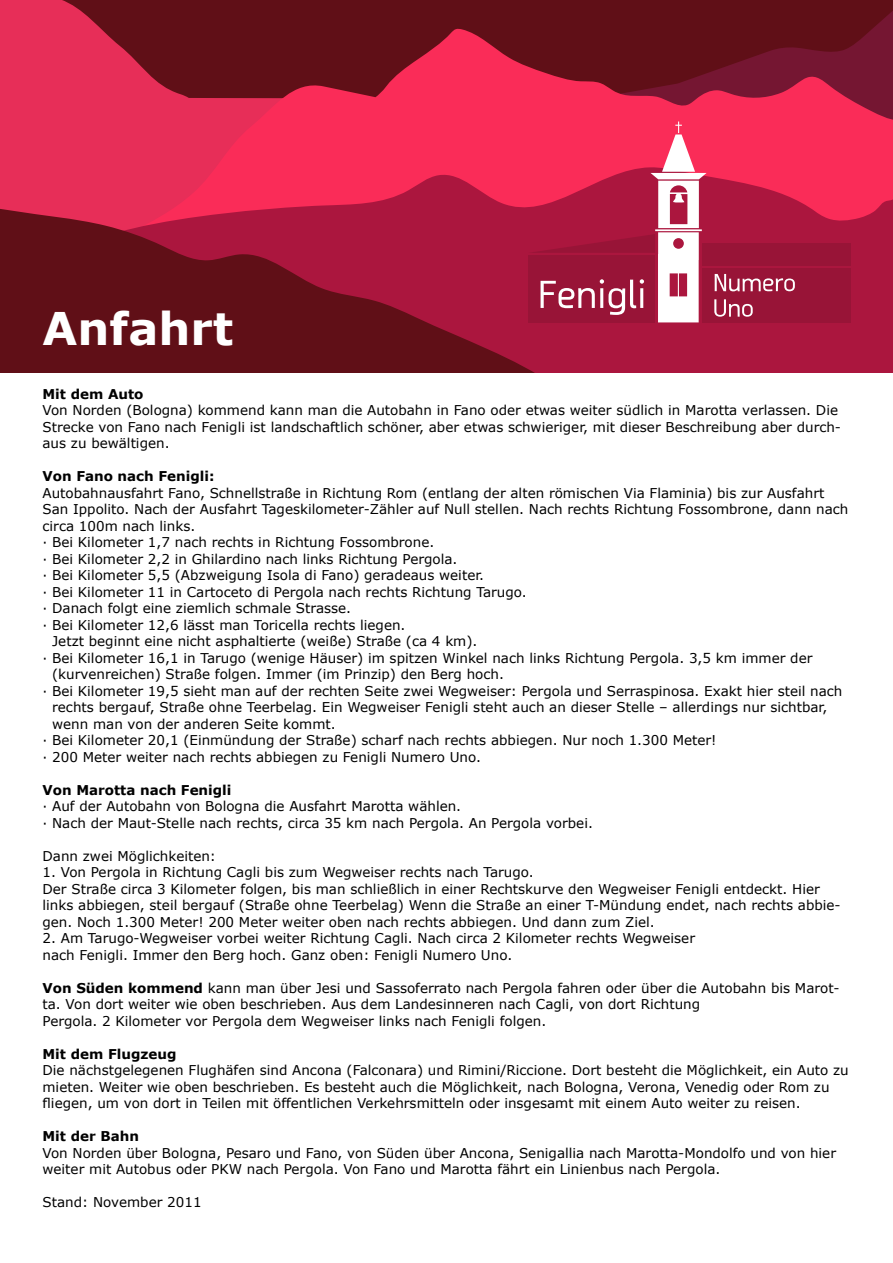
<style>
.page{position:relative;width:893px;height:1263px;background:#fff}
.page>*{position:absolute;margin:0;border:0;box-sizing:border-box;transform-origin:0 0}
.t1{font:700 45px "Verdana";color:#fff}
.t2{font:13.5px/16.5px "Verdana";color:#000}
.t3{font:700 13.5px "Verdana";color:#000}
.s1{font-weight:700}
</style>
<div class="page">
<div style="left:276px;top:0;width:617px;height:29px;background:#600f17"></div>
<svg style="left:0;top:0;width:276px;height:29px;background:#89182a"></svg>
<svg style="left:0;top:29px;width:893px;height:132px;background:#a41d37"></svg>
<svg style="left:53px;top:112px;width:840px;height:49px;background:#f42c57"></svg>
<svg style="left:0;top:161px;width:893px;height:211px;background:#a01836"></svg>
<div style="left:702px;top:268px;width:148px;height:55px;background:#981437"></div>
<div style="left:702px;top:243px;width:148px;height:23px;background:#981437"></div>
<svg style="left:715px;top:274px;width:80px;height:17px"></svg>
<svg style="left:714px;top:299px;width:39px;height:18px"></svg>
<svg style="left:528px;top:122px;width:179px;height:200px"></svg>
<h1 class="t1" style="left:43px;top:299px;width:192px">Anfahrt</h1>
<p class="t3" style="left:43px;top:385px;width:103px">Mit dem Auto</p>
<p class="t2" style="left:43px;top:402px;width:800px">Von Norden (Bologna) kommend kann man die Autobahn in Fano oder etwas weiter südlich in Marotta verlassen. Die<br>Strecke von Fano nach Fenigli ist landschaftlich schöner, aber etwas schwieriger, mit dieser Beschreibung aber durch&shy;aus zu bewältigen.</p>
<p class="t3" style="left:43px;top:468px;width:173px">Von Fano nach Fenigli:</p>
<p class="t2" style="left:43px;top:485px;width:783px">Autobahnausfahrt Fano, Schnellstraße in Richtung Rom (entlang der alten römischen Via Flaminia) bis zur Ausfahrt</p>
<p class="t2" style="left:43px;top:501px;width:807px">San Ippolito. Nach der Ausfahrt Tageskilometer-Zähler auf Null stellen. Nach rechts Richtung Fossombrone, dann nach</p>
<p class="t2" style="left:43px;top:518px;width:154px">circa 100m nach links.</p>
<p class="t2" style="left:43px;top:534px;width:393px">· Bei Kilometer 1,7 nach rechts in Richtung Fossombrone.</p>
<p class="t2" style="left:43px;top:551px;width:416px">· Bei Kilometer 2,2 in Ghilardino nach links Richtung Pergola.</p>
<p class="t2" style="left:43px;top:567px;width:443px">· Bei Kilometer 5,5 (Abzweigung Isola di Fano) geradeaus weiter.</p>
<p class="t2" style="left:43px;top:584px;width:486px">· Bei Kilometer 11 in Cartoceto di Pergola nach rechts Richtung Tarugo.</p>
<p class="t2" style="left:43px;top:600px;width:310px">· Danach folgt eine ziemlich schmale Strasse.</p>
<p class="t2" style="left:43px;top:617px;width:365px">· Bei Kilometer 12,6 lässt man Toricella rechts liegen.</p>
<p class="t2" style="left:52px;top:633px;width:427px">Jetzt beginnt eine nicht asphaltierte (weiße) Straße (ca 4 km).</p>
<p class="t2" style="left:43px;top:650px;width:771px">· Bei Kilometer 16,1 in Tarugo (wenige Häuser) im spitzen Winkel nach links Richtung Pergola. 3,5 km immer der</p>
<p class="t2" style="left:52px;top:666px;width:453px">(kurvenreichen) Straße folgen. Immer (im Prinzip) den Berg hoch.</p>
<p class="t2" style="left:43px;top:683px;width:801px">· Bei Kilometer 19,5 sieht man auf der rechten Seite zwei Wegweiser: Pergola und Serraspinosa. Exakt hier steil nach</p>
<p class="t2" style="left:52px;top:699px;width:777px">rechts bergauf, Straße ohne Teerbelag. Ein Wegweiser Fenigli steht auch an dieser Stelle – allerdings nur sichtbar,</p>
<p class="t2" style="left:52px;top:716px;width:285px">wenn man von der anderen Seite kommt.</p>
<p class="t2" style="left:43px;top:732px;width:675px">· Bei Kilometer 20,1 (Einmündung der Straße) scharf nach rechts abbiegen. Nur noch 1.300 Meter!</p>
<p class="t2" style="left:43px;top:749px;width:440px">· 200 Meter weiter nach rechts abbiegen zu Fenigli Numero Uno.</p>
<p class="t3" style="left:43px;top:781px;width:190px">Von Marotta nach Fenigli</p>
<p class="t2" style="left:43px;top:798px;width:552px">· Auf der Autobahn von Bologna die Ausfahrt Marotta wählen.<br>· Nach der Maut-Stelle nach rechts, circa 35 km nach Pergola. An Pergola vorbei.</p>
<p class="t2" style="left:43px;top:848px;width:175px">Dann zwei Möglichkeiten:</p>
<p class="t2" style="left:43px;top:864px;width:800px">1. Von Pergola in Richtung Cagli bis zum Wegweiser rechts nach Tarugo.<br>Der Straße circa 3 Kilometer folgen, bis man schließlich in einer Rechtskurve den Wegweiser Fenigli entdeckt. Hier links abbiegen, steil bergauf (Straße ohne Teerbelag) Wenn die Straße an einer T-Mündung endet, nach rechts abbie&shy;gen. Noch 1.300 Meter! 200 Meter weiter oben nach rechts abbiegen. Und dann zum Ziel.</p>
<p class="t2" style="left:43px;top:930px;width:654px">2. Am Tarugo-Wegweiser vorbei weiter Richtung Cagli. Nach circa 2 Kilometer rechts Wegweiser nach Fenigli. Immer den Berg hoch. Ganz oben: Fenigli Numero Uno.</p>
<p class="t2" style="left:43px;top:980px;width:798px"><span class="s1">Von Süden kommend</span> kann man über Jesi und Sassoferrato nach Pergola fahren oder über die Autobahn bis Marot&shy;ta. Von dort weiter wie oben beschrieben. Aus dem Landesinneren nach Cagli, von dort Richtung<br>Pergola. 2 Kilometer vor Pergola dem Wegweiser links nach Fenigli folgen.</p>
<p class="t3" style="left:43px;top:1045px;width:136px">Mit dem Flugzeug</p>
<p class="t2" style="left:43px;top:1062px;width:808px">Die nächstgelegenen Flughäfen sind Ancona (Falconara) und Rimini/Riccione. Dort besteht die Möglichkeit, ein Auto zu mieten. Weiter wie oben beschrieben. Es besteht auch die Möglichkeit, nach Bologna, Verona, Venedig oder Rom zu fliegen, um von dort in Teilen mit öffentlichen Verkehrsmitteln oder insgesamt mit einem Auto weiter zu reisen.</p>
<p class="t3" style="left:43px;top:1128px;width:98px">Mit der Bahn</p>
<p class="t2" style="left:43px;top:1145px;width:795px">Von Norden über Bologna, Pesaro und Fano, von Süden über Ancona, Senigallia nach Marotta-Mondolfo und von hier weiter mit Autobus oder PKW nach Pergola. Von Fano und Marotta fährt ein Linienbus nach Pergola.</p>
<p class="t2" style="left:43px;top:1194px;width:161px">Stand: November 2011</p>
</div>
